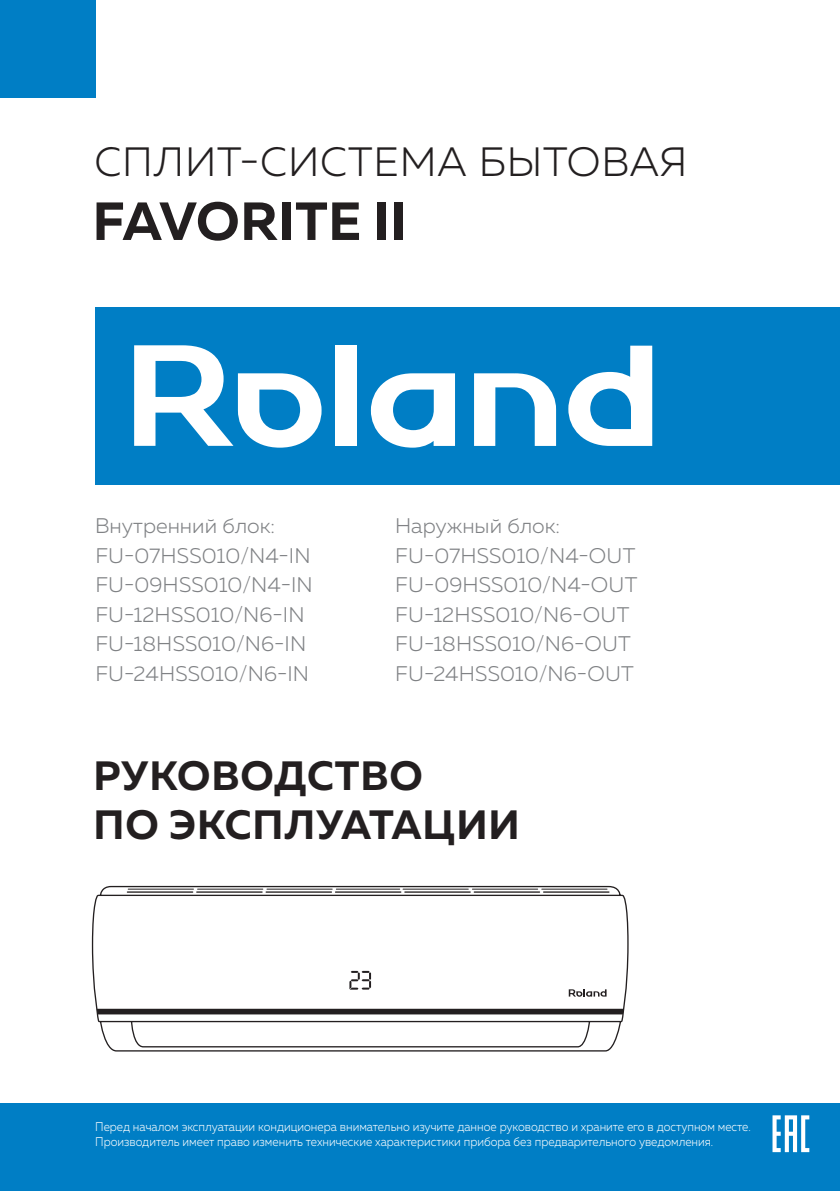
<style>
.page{position:relative;width:840px;height:1191px;background:#fff}
.page>*{position:absolute;margin:0;border:0;box-sizing:border-box;transform-origin:0 0}
.t1{font:700 53.6px "Muller";letter-spacing:.01em;color:#231f20}
.t2{font:700 40.8px/49px "Muller";letter-spacing:.02em;color:#231f20}
.t3{font:300 40.8px "Muller";letter-spacing:.02em;color:#231f20}
.t4{font:300 21.2px/29.6px "Muller";letter-spacing:.005em;color:#808285}
.t5{font:300 12.6px/15.2px "Muller";color:#fff;scale:.9 1}
</style>
<div class="page">
<div style="left:0;top:0;width:96px;height:98px;background:#007ec5"></div>
<svg style="left:92px;top:886px;width:536px;height:165px"></svg>
<svg style="left:97px;top:1008px;width:526px;height:6px;background:#3f3b3c"></svg>
<hr style="left:127px;top:891px;width:65px;height:1px;background:#231f20">
<hr style="left:128px;top:888px;width:65px;height:1px;background:#231f20">
<hr style="left:197px;top:891px;width:65px;height:1px;background:#231f20">
<hr style="left:197px;top:888px;width:66px;height:1px;background:#231f20">
<hr style="left:266px;top:891px;width:65px;height:1px;background:#231f20">
<hr style="left:267px;top:888px;width:65px;height:1px;background:#231f20">
<hr style="left:335px;top:891px;width:65px;height:1px;background:#231f20">
<hr style="left:336px;top:888px;width:63px;height:1px;background:#231f20">
<hr style="left:404px;top:891px;width:66px;height:1px;background:#231f20">
<hr style="left:403px;top:888px;width:65px;height:1px;background:#231f20">
<hr style="left:474px;top:891px;width:65px;height:1px;background:#231f20">
<hr style="left:472px;top:888px;width:65px;height:1px;background:#231f20">
<hr style="left:543px;top:891px;width:65px;height:1px;background:#231f20">
<hr style="left:541px;top:888px;width:65px;height:1px;background:#231f20">
<svg style="left:349px;top:971px;width:22px;height:18px"></svg>
<div style="left:96px;top:307px;width:743px;height:177px;background:#007ec5"></div>
<div style="left:335px;top:345px;width:22px;height:101px;background:#fff"></div>
<svg style="left:474px;top:373px;width:81px;height:73px"></svg>
<svg style="left:134px;top:345px;width:187px;height:102px"></svg>
<svg style="left:568px;top:346px;width:84px;height:100px"></svg>
<svg style="left:370px;top:373px;width:85px;height:74px"></svg>
<div style="left:0;top:1103px;width:839px;height:88px;background:#007ec5"></div>
<svg style="left:772px;top:1115px;width:36px;height:37px"></svg>
<h2 class="t3" style="left:94px;top:137px;width:594px">CПЛИТ-СИСТЕМА БЫТОВАЯ</h2>
<h1 class="t1" style="left:92px;top:188px;width:315px">FAVORITE II</h1>
<p class="t4" style="left:95px;top:510px;width:219px">Внутренний блок:<br>FU-07HSS010/N4-IN<br>FU-09HSS010/N4-IN<br>FU-12HSS010/N6-IN<br>FU-18HSS010/N6-IN<br>FU-24HSS010/N6-IN</p>
<p class="t4" style="left:395px;top:510px;width:244px">Наружный блок:<br>FU-07HSS010/N4-OUT<br>FU-09HSS010/N4-OUT<br>FU-12HSS010/N6-OUT<br>FU-18HSS010/N6-OUT<br>FU-24HSS010/N6-OUT</p>
<h2 class="t2" style="left:93px;top:751px;width:427px">РУКОВОДСТВО<br>ПО ЭКСПЛУАТАЦИИ</h2>
<p class="t5" style="left:95px;top:1119px;width:729px">Перед началом эксплуатации кондиционера внимательно изучите данное руководство и храните его в доступном месте.<br>Производитель имеет право изменить технические характеристики прибора без предварительного уведомления.</p>
</div>
